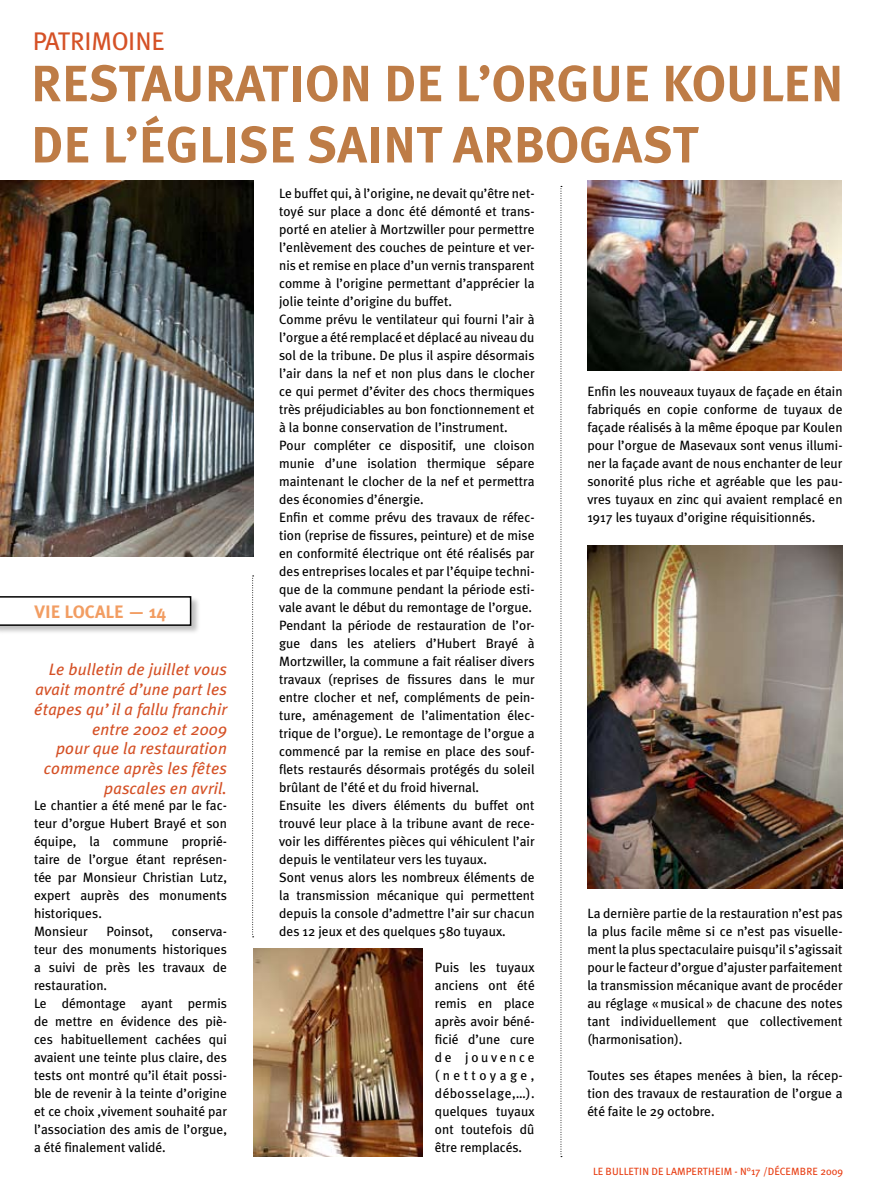
<style>
.page{position:relative;width:893px;height:1191px;background:#fff}
.page>*{position:absolute;margin:0;border:0;box-sizing:border-box;transform-origin:0 0}
.t1{font:700 51px/61.2px "Meta Plus";color:#be7c46}
.t2{font:25.5px "Meta Plus";letter-spacing:-.02em;color:#d55126}
.t3{font:700 18px "Meta Plus";color:#f29d62}
.t4{font:italic 16.5px/19.8px "Meta Plus";letter-spacing:.01em;color:#d55126;text-align:right}
.t5{font:13.5px/18px "Meta Plus";color:#000;text-align:justify}
.t6{font:10.5px "Meta Plus";letter-spacing:.005em;color:#e83e13}
</style>
<div class="page">
<img style="left:0;top:181px;width:253px;height:375px">
<div style="left:0;top:595px;width:201px;height:40px;background:#000;opacity:.25"></div>
<svg style="left:0;top:596px;width:191px;height:30px"></svg>
<svg style="left:561px;top:186px;width:1px;height:971px"></svg>
<svg style="left:252px;top:575px;width:2px;height:362px"></svg>
<img style="left:587px;top:546px;width:256px;height:342px">
<img style="left:587px;top:181px;width:255px;height:189px">
<img style="left:253px;top:948px;width:169px;height:209px">
<h2 class="t2" style="left:33px;top:26px;width:133px">PATRIMOINE</h2>
<h1 class="t1" style="left:31px;top:53px;width:814px">RESTAURATION DE L’ORGUE KOULEN<br>DE L’ÉGLISE SAINT ARBOGAST</h1>
<h3 class="t3" style="left:35px;top:601px;width:133px">VIE LOCALE — 14</h3>
<p class="t4" style="left:34px;top:659px;width:194px">Le bulletin de juillet vous avait montré d’une part les étapes qu’il a fallu franchir entre 2002 et 2009<br>pour que la restauration commence après les fêtes pascales en avril.</p>
<p class="t5" style="left:34px;top:796px;width:194px;text-align:left">Le chantier a été mené par le fac&shy;teur d’orgue Hubert Brayé et son équipe, la commune proprié&shy;taire de l’orgue étant représen&shy;tée par Monsieur Christian Lutz, expert auprès des monuments historiques.<br>Monsieur</p>
<p class="t5" style="left:106px;top:922px;width:48px">Poinsot,</p>
<p class="t5" style="left:34px;top:922px;width:194px;text-align:left;text-indent:138px">conserva&shy;teur des monuments historiques a suivi de près les travaux de restauration.<br>Le démontage ayant permis de mettre en évidence des piè&shy;ces habituellement cachées qui avaient une teinte plus claire, des tests ont montré qu’il était possi&shy;ble de revenir à la teinte d’origine et ce choix ,vivement souhaité par l’association des amis de l’orgue, a été finalement validé.</p>
<p class="t5" style="left:279px;top:184px;width:257px;text-align:left">Le buffet qui, à l’origine, ne devait qu’être net&shy;toyé sur place a donc été démonté et trans&shy;porté en atelier à Mortzwiller pour permettre l’enlèvement des couches de peinture et ver&shy;nis et remise en place d’un vernis transparent comme à l’origine permettant d’apprécier la jolie teinte d’origine du buffet.<br>Comme prévu le ventilateur qui fourni l’air à l’orgue a été remplacé et déplacé au niveau du sol de la tribune. De plus il aspire désormais l’air dans la nef et non plus dans le clocher ce qui permet d’éviter des chocs thermiques très préjudiciables au bon fonctionnement et à la bonne conservation de l’instrument.<br>Pour compléter ce dispositif, une cloison munie d’une isolation thermique sépare maintenant le clocher de la nef et permettra des économies d’énergie.<br>Enfin et comme prévu des travaux de réfec&shy;tion (reprise de fissures, peinture) et de mise en conformité électrique ont été réalisés par des entreprises locales et par l’équipe techni&shy;que de la commune pendant la période esti&shy;vale avant le début du remontage de l’orgue.<br>Pendant la période de restauration de l’or&shy;gue dans les ateliers d’Hubert Brayé à Mortzwiller, la commune a fait réaliser divers travaux (reprises de fissures dans le mur entre clocher et nef, compléments de pein&shy;ture, aménagement de l’alimentation élec&shy;trique de l’orgue). Le remontage de l’orgue a commencé par la remise en place des souf&shy;flets restaurés désormais protégés du soleil brûlant de l’été et du froid hivernal.<br>Ensuite les divers éléments du buffet ont trouvé leur place à la tribune avant de rece&shy;voir les différentes pièces qui véhiculent l’air depuis le ventilateur vers les tuyaux.<br>Sont venus alors les nombreux éléments de la transmission mécanique qui permettent depuis la console d’admettre l’air sur chacun des 12 jeux et des quelques 580 tuyaux.</p>
<p class="t5" style="left:435px;top:958px;width:101px">Puis les tuyaux anciens ont été remis en place après avoir béné&shy;ficié d’une cure de jouvence (nettoyage, débosselage,…). quelques tuyaux ont toutefois dû être remplacés.</p>
<p class="t5" style="left:587px;top:382px;width:257px">Enfin les nouveaux tuyaux de façade en étain fabriqués en copie conforme de tuyaux de façade réalisés à la même époque par Koulen pour l’orgue de Masevaux sont venus illumi&shy;ner la façade avant de nous enchanter de leur sonorité plus riche et agréable que les pau&shy;vres tuyaux en zinc qui avaient remplacé en 1917 les tuyaux d’origine réquisitionnés.</p>
<p class="t5" style="left:587px;top:904px;width:257px">La dernière partie de la restauration n’est pas la plus facile même si ce n’est pas visuelle&shy;ment la plus spectaculaire puisqu’il s’agissait pour le facteur d’orgue d’ajuster parfaitement la transmission mécanique avant de procéder au réglage «musical» de chacune des notes tant individuellement que collectivement (harmonisation).</p>
<p class="t5" style="left:587px;top:1066px;width:257px">Toutes ses étapes menées à bien, la récep&shy;tion des travaux de restauration de l’orgue a été faite le 29 octobre.</p>
<p class="t6" style="left:593px;top:1165px;width:251px">LE BULLETIN DE LAMPERTHEIM - N°17 /DÉCEMBRE 2009</p>
</div>
